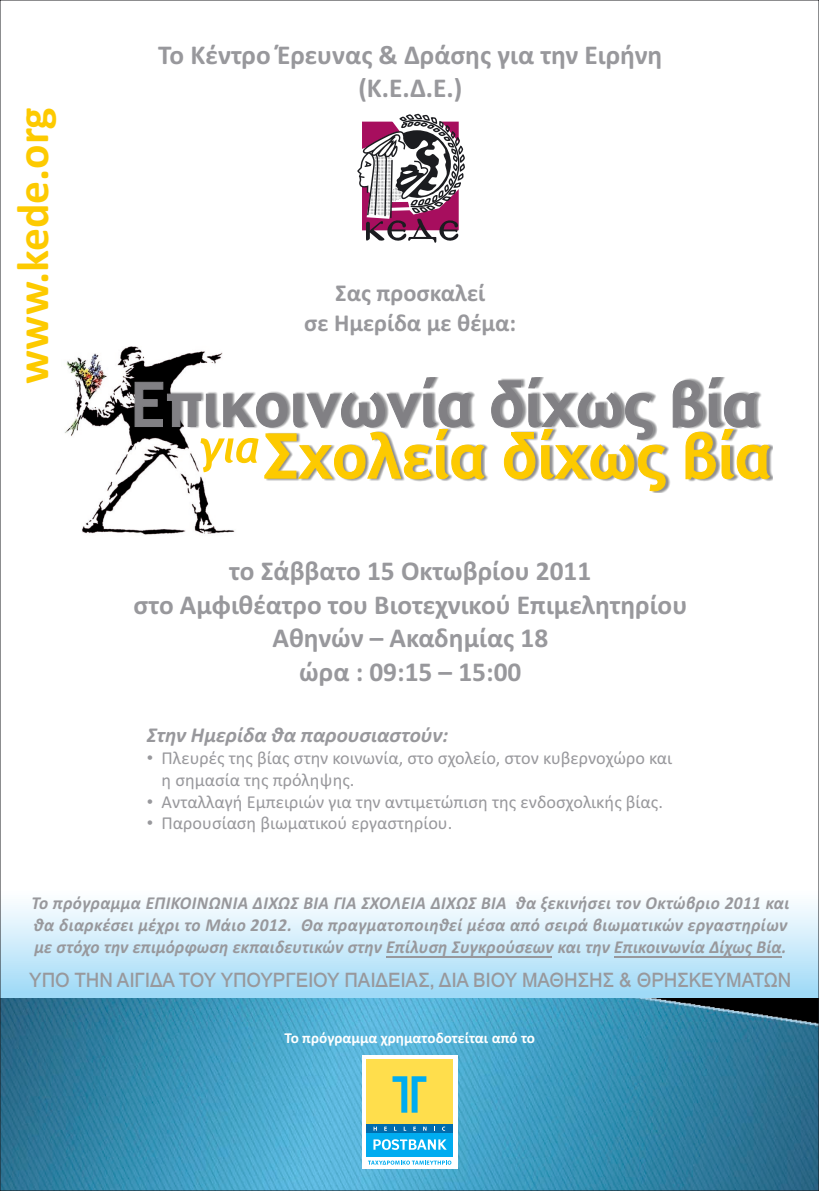
<style>
.page{position:relative;width:819px;height:1191px;background:#fff}
.page>*{position:absolute;margin:0;border:0;box-sizing:border-box;transform-origin:0 0}
.t1{font:700 45.59px "Calibri";color:#fdca00}
.t2{font:700 27.3px/33.3px "Calibri";color:#98989c;text-align:center}
.t3{font:700 24.32px/29.7px "Calibri";color:#98989c;text-align:center}
.t4{font:italic 700 21.26px "Calibri";color:#98989c}
.t5{font:700 19.78px "Times New Roman";color:#98989c;scale:.94 1}
.t6{font:italic 700 18.2px/22.2px "Calibri";letter-spacing:.01em;color:#98989c;text-align:justify;scale:.95 1}
.t7{font:18.2px/21.8px "Calibri";color:#98989c}
.t8{font:18.2px/21.8px "Arial";color:#98989c}
.t9{font:700 15.22px "Calibri";color:#fff}
</style>
<div class="page">
<img style="left:2px;top:997px;width:815px;height:192px">
<div style="left:0;top:882px;width:819px;height:115px;background:linear-gradient(to bottom,#fff,#9fd9f7)"></div>
<img style="left:65px;top:346px;width:170px;height:189px">
<div style="left:136px;top:377px;width:636px;height:116px;background:#1b1c20;opacity:.49"></div>
<svg style="left:491px;top:377px;width:174px;height:114px"></svg>
<svg style="left:672px;top:377px;width:98px;height:102px"></svg>
<svg style="left:134px;top:377px;width:350px;height:102px"></svg>
<hr style="left:386px;top:956px;width:165px;height:1px;background:#98989c">
<hr style="left:614px;top:956px;width:167px;height:1px;background:#98989c">
<svg style="left:357px;top:114px;width:108px;height:129px"></svg>
<div style="left:361px;top:1055px;width:96px;height:113px;background:#fff"></div>
<div style="left:366px;top:1059px;width:87px;height:73px;background:#ffde4c"></div>
<div style="left:366px;top:1132px;width:87px;height:25px;background:#00acf0"></div>
<svg style="left:368px;top:1160px;width:83px;height:4px"></svg>
<svg style="left:392px;top:1076px;width:34px;height:36px"></svg>
<svg style="left:373px;top:1139px;width:73px;height:10px"></svg>
<svg style="left:366px;top:1124px;width:87px;height:8px"></svg>
<svg style="left:373px;top:1126px;width:4px;height:4px"></svg>
<svg style="left:423px;top:1126px;width:3px;height:4px"></svg>
<h1 class="t1" style="left:14px;top:384px;width:278px;rotate:-90deg">www.kede.org</h1>
<h2 class="t2" style="left:158px;top:40px;width:505px">Το Κέντρο Έρευνας &amp; Δράσης για την Ειρήνη (Κ.Ε.Δ.Ε.)</h2>
<h3 class="t3" style="left:304px;top:280px;width:214px">Σας προσκαλεί<br>σε Ημερίδα με θέμα:</h3>
<h2 class="t2" style="left:133px;top:557px;width:555px">το Σάββατο 15 Οκτωβρίου 2011<br>στο Αμφιθέατρο του Βιοτεχνικού Επιμελητηρίου<br>Αθηνών – Ακαδημίας 18<br>ώρα : 09:15 – 15:00</h2>
<p class="t4" style="left:147px;top:725px;width:303px">Στην Ημερίδα θα παρουσιαστούν:</p>
<p class="t8" style="left:147px;top:748px;width:8px">•</p>
<p class="t8" style="left:147px;top:792px;width:8px">• •</p>
<p class="t7" style="left:161px;top:748px;width:512px">Πλευρές της βίας στην κοινωνία, στο σχολείο, στον κυβερνοχώρο και η σημασία της πρόληψης.<br>Ανταλλαγή Εμπειριών για την αντιμετώπιση της ενδοσχολικής βίας.<br>Παρουσίαση βιωματικού εργαστηρίου.</p>
<p class="t6" style="left:31px;top:893px;width:799px">Το πρόγραμμα ΕΠΙΚΟΙΝΩΝΙΑ ΔΙΧΩΣ ΒΙΑ ΓΙΑ ΣΧΟΛΕΙΑ ΔΙΧΩΣ ΒΙΑ θα ξεκινήσει τον Οκτώβριο 2011 και θα διαρκέσει μέχρι το Μάιο 2012. Θα πραγματοποιηθεί μέσα από σειρά βιωματικών εργαστηρίων με στόχο την επιμόρφωση εκπαιδευτικών στην Επίλυση Συγκρούσεων και την Επικοινωνία Δίχως Βία.</p>
<p class="t5" style="left:29px;top:973px;width:812px">ΥΠΟ ΤΗΝ ΑΙΓΙΔΑ ΤΟΥ ΥΠΟΥΡΓΕΙΟΥ ΠΑΙΔΕΙΑΣ, ΔΙΑ ΒΙΟΥ ΜΑΘΗΣΗΣ &amp; ΘΡΗΣΚΕΥΜΑΤΩΝ</p>
<p class="t9" style="left:284px;top:1031px;width:252px">Το πρόγραμμα χρηματοδοτείται από το</p>
</div>
